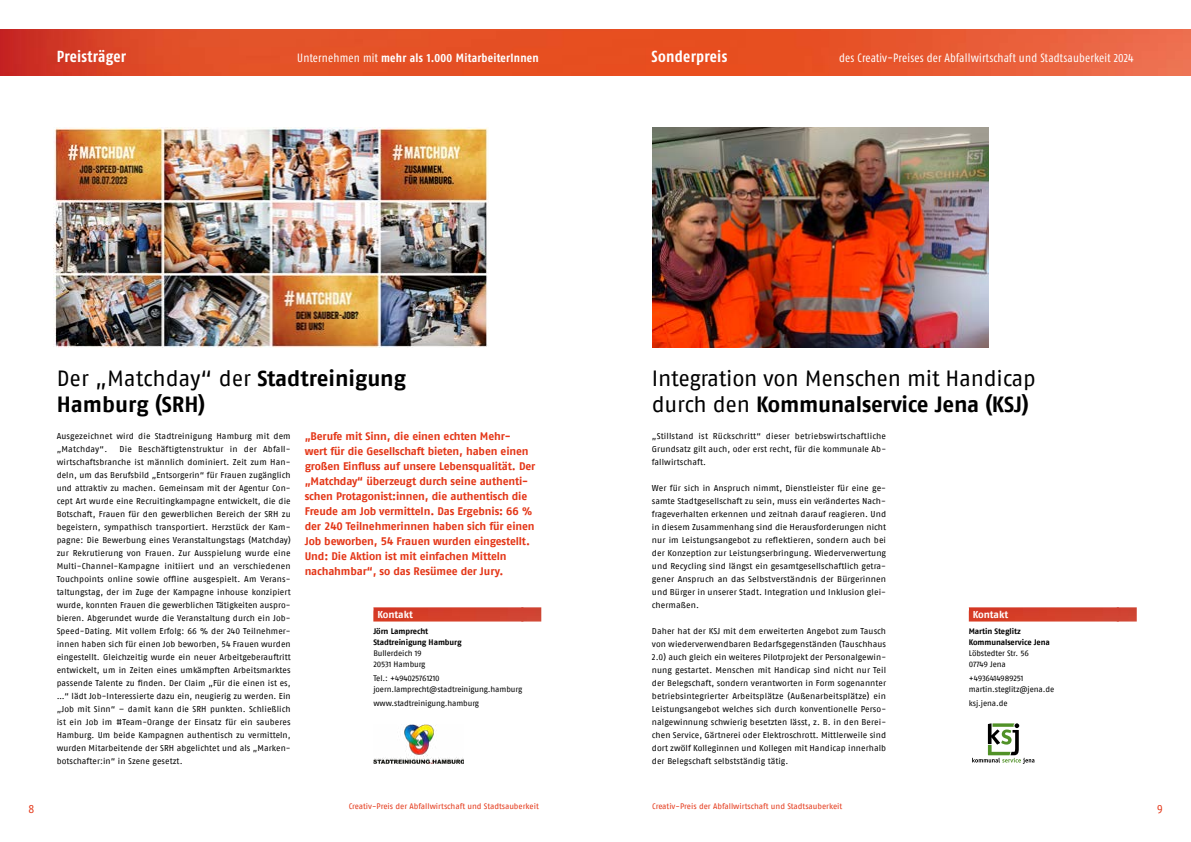
<style>
.page{position:relative;width:1191px;height:842px;background:#fff}
.page>*{position:absolute;margin:0;border:0;box-sizing:border-box;transform-origin:0 0}
.t1{font:22px "Fago No Regular Tf";letter-spacing:-.01em;color:#000}
.t2{font:700 22px "Fago No";letter-spacing:-.01em;color:#000}
.t3{font:700 16px "Fago Co Lf";letter-spacing:.02em;color:#fff}
.t4{font:12px "Fago Co Lf";letter-spacing:.02em;color:#fff}
.t5{font:700 12px "Fago Co Lf";letter-spacing:.02em;color:#fff}
.t6{font:12px "Fago Co Lf";color:#e43617}
.t7{font:11px/15px "Fago No Bold Tf";letter-spacing:-.01em;color:#e43617}
.t8{font:700 10px "Fago No";letter-spacing:-.005em;color:#fff}
.t9{font:8.5px/13px "Fago No Regular LF";letter-spacing:.01em;color:#000;text-align:justify}
.t10{font:8px/11px "Fago No Regular LF";letter-spacing:-.015em;color:#000}
.t11{font:8px "Fago No Regular Tf";color:#e43617}
.t12{font:700 8px/11px "Fago No";letter-spacing:-.01em;color:#000}
.s1{font-weight:400}
.s2{font-family:"Fago No";font-weight:700}
.s3{font-family:"Fago No Regular Tf";font-weight:400}
</style>
<div class="page">
<img style="left:0;top:30px;width:899px;height:45px">
<img style="left:899px;top:30px;width:292px;height:45px">
<img style="left:373px;top:724px;width:91px;height:39px">
<img style="left:54px;top:127px;width:434px;height:220px">
<svg style="left:972px;top:723px;width:62px;height:41px"></svg>
<img style="left:652px;top:127px;width:336px;height:220px">
<img style="left:523px;top:607px;width:18px;height:14px">
<img style="left:373px;top:607px;width:150px;height:14px">
<img style="left:1118px;top:607px;width:18px;height:14px">
<img style="left:968px;top:607px;width:150px;height:14px">
<h2 class="t3" style="left:57px;top:47px;width:71px">Preisträger</h2>
<h3 class="t5" style="left:297px;top:51px;width:243px"><span class="s1">Unternehmen mit</span> mehr als 1.000 MitarbeiterInnen</h3>
<h2 class="t3" style="left:651px;top:47px;width:77px">Sonderpreis</h2>
<h3 class="t4" style="left:839px;top:51px;width:296px">des Creativ-Preises der Abfallwirtschaft und Stadtsauberkeit 2024</h3>
<h1 class="t1" style="left:57px;top:366px;width:351px">Der „Matchday“ der <span class="s2">Stadtreinigung</span></h1>
<h1 class="t2" style="left:57px;top:392px;width:150px">Hamburg (SRH)</h1>
<p class="t7" style="left:305px;top:429px;width:232px">„Berufe mit Sinn, die einen echten Mehr&shy;wert für die Gesellschaft bieten, haben einen großen Einfluss auf unsere Lebensqualität. Der „Matchday“ überzeugt durch seine authenti&shy;schen Protagonist:innen, die authentisch die Freude am Job vermitteln. Das Ergebnis: 66 % der 240 Teilnehmerinnen haben sich für einen Job beworben, 54 Frauen wurden eingestellt.<br>Und: Die Aktion ist mit einfachen Mitteln nachahmbar“, so das Resümee der Jury.</p>
<h1 class="t1" style="left:652px;top:366px;width:386px">Integration von Menschen mit Handicap</h1>
<h1 class="t2" style="left:652px;top:392px;width:378px"><span class="s3">durch den</span> Kommunalservice Jena (KSJ)</h1>
<p class="t9" style="left:652px;top:429px;width:236px">„Stillstand ist Rückschritt“ dieser betriebswirtschaftliche Grundsatz gilt auch, oder erst recht, für die kommunale Ab&shy;fallwirtschaft.</p>
<p class="t9" style="left:652px;top:481px;width:236px">Wer für sich in Anspruch nimmt, Dienstleister für eine ge&shy;samte Stadtgesellschaft zu sein, muss ein verändertes Nach&shy;frageverhalten erkennen und zeitnah darauf reagieren. Und in diesem Zusammenhang sind die Herausforderungen nicht nur im Leistungsangebot zu reflektieren, sondern auch bei der Konzeption zur Leistungserbringung. Wiederverwertung und Recycling sind längst ein gesamtgesellschaftlich getra&shy;gener Anspruch an das Selbstverständnis der Bürgerinnen und Bürger in unserer Stadt. Integration und Inklusion glei&shy;chermaßen.</p>
<p class="t9" style="left:652px;top:624px;width:236px">Daher hat der KSJ mit dem erweiterten Angebot zum Tausch von wiederverwendbaren Bedarfsgegenständen (Tauschhaus 2.0) auch gleich ein weiteres Pilotprojekt der Personalgewin&shy;nung gestartet. Menschen mit Handicap sind nicht nur Teil der Belegschaft, sondern verantworten in Form sogenannter betriebsintegrierter Arbeitsplätze (Außenarbeitsplätze) ein Leistungsangebot welches sich durch konventionelle Perso&shy;nalgewinnung schwierig besetzten lässt, z. B. in den Berei&shy;chen Service, Gärtnerei oder Elektroschrott. Mittlerweile sind dort zwölf Kolleginnen und Kollegen mit Handicap innerhalb der Belegschaft selbstständig tätig.</p>
<p class="t12" style="left:968px;top:626px;width:83px">Martin Steglitz<br>Kommunalservice Jena</p>
<p class="t9" style="left:57px;top:429px;width:235px">Ausgezeichnet wird die Stadtreinigung Hamburg mit dem „Matchday“.</p>
<p class="t9" style="left:57px;top:442px;width:235px;text-indent:63px">Die Beschäftigtenstruktur in der Abfall&shy;wirtschaftsbranche ist männlich dominiert. Zeit zum Han&shy;deln, um das Berufsbild „Entsorgerin“ für Frauen zugänglich und attraktiv zu machen. Gemeinsam mit der Agentur Con&shy;cept Art wurde eine Recruitingkampagne entwickelt, die die Botschaft, Frauen für den gewerblichen Bereich der SRH zu begeistern, sympathisch transportiert. Herzstück der Kam&shy;pagne: Die Bewerbung eines Veranstaltungstags (Matchday) zur Rekrutierung von Frauen. Zur Ausspielung wurde eine Multi-Channel-Kampagne initiiert und an verschiedenen Touchpoints online sowie offline ausgespielt. Am Verans&shy;taltungstag, der im Zuge der Kampagne inhouse konzipiert wurde, konnten Frauen die gewerblichen Tätigkeiten auspro&shy;bieren. Abgerundet wurde die Veranstaltung durch ein Job-Speed-Dating. Mit vollem Erfolg: 66 % der 240 Teilnehmer&shy;innen haben sich für einen Job beworben, 54 Frauen wurden eingestellt. Gleichzeitig wurde ein neuer Arbeitgeberauftritt entwickelt, um in Zeiten eines umkämpften Arbeitsmarktes passende Talente zu finden. Der Claim „Für die einen ist es, …“ lädt Job-Interessierte dazu ein, neugierig zu werden. Ein „Job mit Sinn“ – damit kann die SRH punkten. Schließlich ist ein Job im #Team-Orange der Einsatz für ein sauberes Hamburg. Um beide Kampagnen authentisch zu vermitteln, wurden Mitarbeitende der SRH abgelichtet und als „Marken&shy;botschafter:in“ in Szene gesetzt.</p>
<p class="t8" style="left:377px;top:609px;width:37px">Kontakt</p>
<p class="t8" style="left:972px;top:609px;width:37px">Kontakt</p>
<p class="t12" style="left:373px;top:626px;width:90px">Jörn Lamprecht<br>Stadtreinigung Hamburg</p>
<p class="t10" style="left:373px;top:648px;width:54px">Bullerdeich 19<br>20531 Hamburg</p>
<p class="t10" style="left:373px;top:672px;width:150px">Tel.: +494025761210 joern.lamprecht@stadtreinigung.hamburg</p>
<p class="t10" style="left:373px;top:697px;width:107px">www.stadtreinigung.hamburg</p>
<p class="t10" style="left:968px;top:648px;width:62px">Löbstedter Str. 56<br>07749 Jena</p>
<p class="t10" style="left:968px;top:672px;width:87px">+4936414989251 martin.steglitz@jena.de</p>
<p class="t10" style="left:968px;top:697px;width:40px">ksj.jena.de</p>
<p class="t11" style="left:349px;top:801px;width:192px">Creativ-Preis der Abfallwirtschaft und Stadtsauberkeit</p>
<p class="t11" style="left:652px;top:801px;width:192px">Creativ-Preis der Abfallwirtschaft und Stadtsauberkeit</p>
<h3 class="t6" style="left:28px;top:802px;width:7px">8</h3>
<h3 class="t6" style="left:1157px;top:802px;width:7px">9</h3>
</div>
